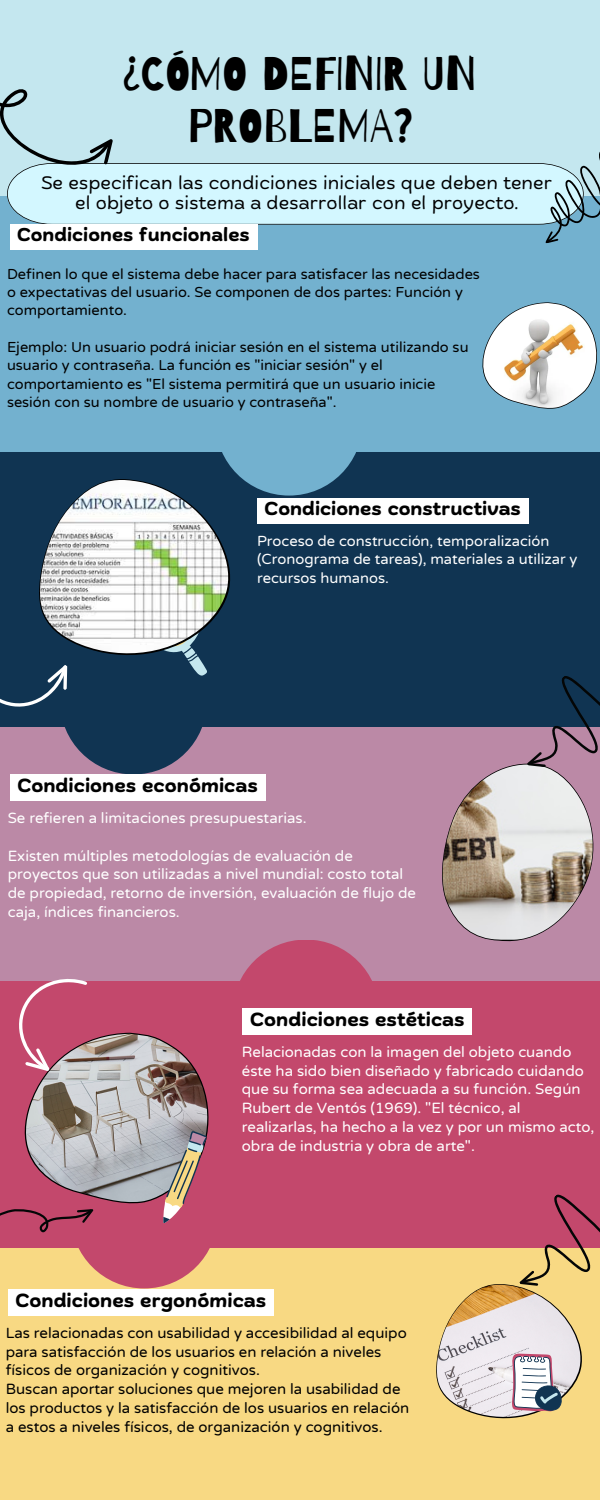
<style>
.page{position:relative;width:600px;height:1500px;background:#f8d983}
.page>*{position:absolute;margin:0;border:0;box-sizing:border-box;transform-origin:0 0}
.t1{font:47px/51.8px "Barrio";color:#000;text-align:center}
.t2{font:700 19px "Biski";color:#000}
.t3{font:700 18.7px "Biski";color:#000}
.t4{font:700 18.5px "Biski";color:#000}
.t5{font:18px/19.5px "Biski";color:#000;text-align:center}
.t6{font:15px/18.8px "Varela Round";color:#fff}
.t7{font:15px/18.8px "Varela Round";color:#000}
.t8{font:14.8px/18.5px "Varela Round";color:#fff}
.t9{font:14.6px/18.3px "Varela Round";color:#000}
</style>
<div class="page">
<div style="left:0;top:0;width:600px;height:243px;background:#c4e7ef"></div>
<div style="left:0;top:723px;width:600px;height:262px;background:#bb89a6"></div>
<div style="left:0;top:452px;width:600px;height:275px;background:#103452"></div>
<div style="left:60px;top:628px;width:147px;height:146px;background:#103452;border-radius:50%"></div>
<div style="left:0;top:196px;width:600px;height:256px;background:#73b1cf"></div>
<div style="left:216px;top:349px;width:147px;height:147px;background:#73b1cf;border-radius:50%"></div>
<div style="left:71px;top:1142px;width:147px;height:146px;background:#c3486c;border-radius:50%"></div>
<div style="left:0;top:981px;width:600px;height:266px;background:#c3486c"></div>
<div style="left:233px;top:940px;width:146px;height:147px;background:#c3486c;border-radius:50%"></div>
<img style="left:483px;top:303px;width:113px;height:106px">
<svg style="left:0;top:89px;width:600px;height:155px"></svg>
<svg style="left:190px;top:663px;width:17px;height:13px"></svg>
<svg style="left:0;top:665px;width:68px;height:64px"></svg>
<svg style="left:442px;top:676px;width:158px;height:266px"></svg>
<div style="left:257px;top:498px;width:271px;height:26px;background:#fff"></div>
<div style="left:10px;top:224px;width:247px;height:25px;background:#fff"></div>
<div style="left:10px;top:775px;width:256px;height:26px;background:#fff"></div>
<div style="left:243px;top:1008px;width:229px;height:27px;background:#fff"></div>
<div style="left:8px;top:1289px;width:266px;height:27px;background:#fff"></div>
<svg style="left:106px;top:479px;width:97px;height:184px"></svg>
<img style="left:39px;top:480px;width:191px;height:173px">
<svg style="left:435px;top:1194px;width:165px;height:225px"></svg>
<svg style="left:0;top:979px;width:209px;height:253px"></svg>
<h1 class="t1" style="left:123px;top:49px;width:355px">¿CÓMO DEFINIR UN<br>PROBLEMA?</h1>
<p class="t5" style="left:41px;top:175px;width:512px">Se especifican las condiciones iniciales que deben tener el objeto o sistema a desarrollar con el proyecto.</p>
<p class="t4" style="left:17px;top:227px;width:234px">Condiciones funcionales</p>
<p class="t9" style="left:7px;top:265px;width:474px">Definen lo que el sistema debe hacer para satisfacer las necesidades o expectativas del usuario. Se componen de dos partes: Función y comportamiento.</p>
<p class="t9" style="left:7px;top:338px;width:463px">Ejemplo: Un usuario podrá iniciar sesión en el sistema utilizando su usuario y contraseña. La función es "iniciar sesión" y el comportamiento es "El sistema permitirá que un usuario inicie sesión con su nombre de usuario y contraseña".</p>
<p class="t3" style="left:265px;top:501px;width:258px">Condiciones constructivas</p>
<p class="t8" style="left:257px;top:532px;width:322px">Proceso de construcción, temporalización (Cronograma de tareas), materiales a utilizar y recursos humanos.</p>
<p class="t2" style="left:17px;top:778px;width:242px">Condiciones económicas</p>
<p class="t6" style="left:8px;top:809px;width:300px">Se refieren a limitaciones presupuestarias.</p>
<p class="t6" style="left:8px;top:846px;width:410px">Existen múltiples metodologías de evaluación de proyectos que son utilizadas a nivel mundial: costo total de propiedad, retorno de inversión, evaluación de flujo de caja, índices financieros.</p>
<p class="t2" style="left:250px;top:1011px;width:216px">Condiciones estéticas</p>
<p class="t6" style="left:242px;top:1043px;width:354px">Relacionadas con la imagen del objeto cuando éste ha sido bien diseñado y fabricado cuidando que su forma sea adecuada a su función. Según Rubert de Ventós (1969). "El técnico, al realizarlas, ha hecho a la vez y por un mismo acto, obra de industria y obra de arte".</p>
<p class="t2" style="left:15px;top:1292px;width:253px">Condiciones ergonómicas</p>
<p class="t7" style="left:6px;top:1324px;width:405px">Las relacionadas con usabilidad y accesibilidad al equipo para satisfacción de los usuarios en relación a niveles físicos de organización y cognitivos.<br>Buscan aportar soluciones que mejoren la usabilidad de los productos y la satisfacción de los usuarios en relación a estos a niveles físicos, de organización y cognitivos.</p>
</div>
